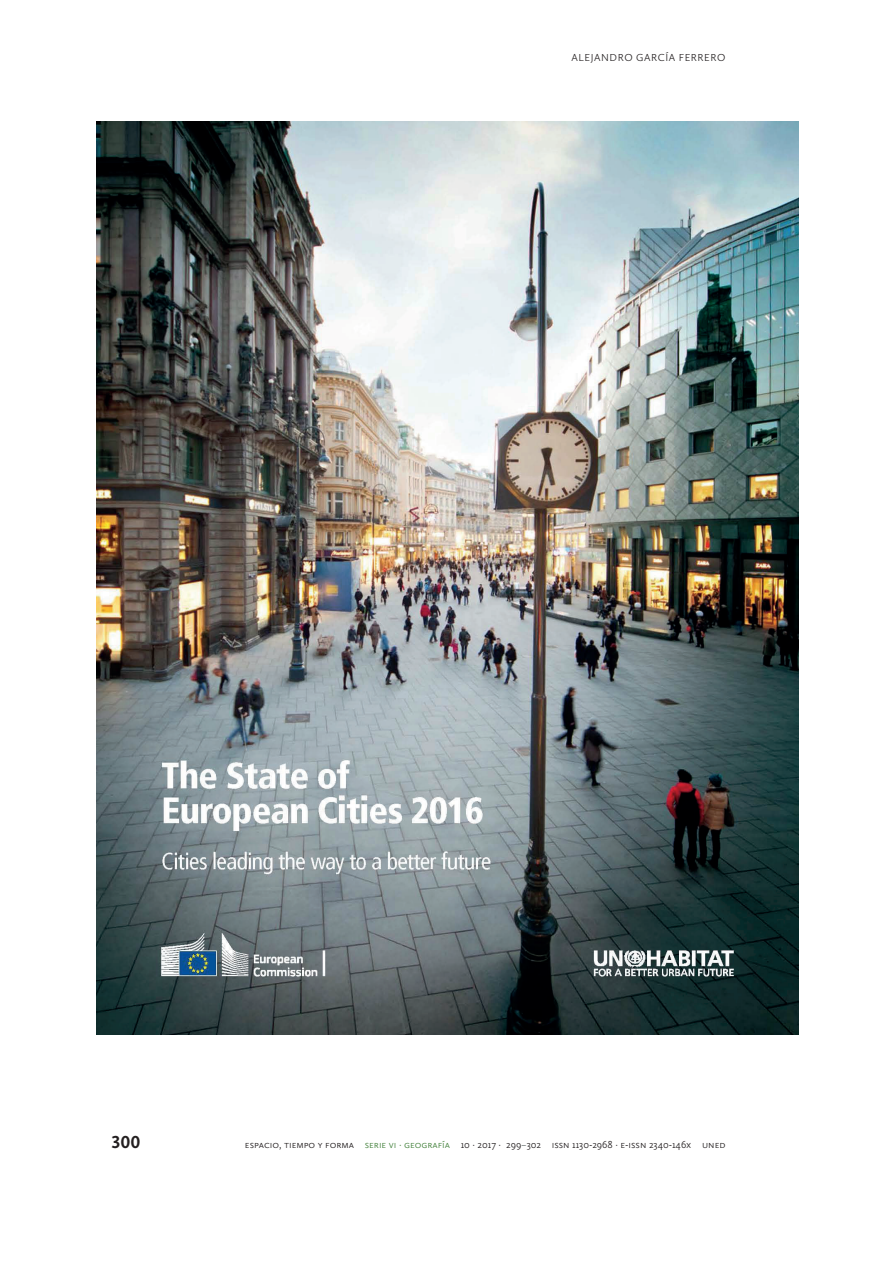
<style>
.page{position:relative;width:893px;height:1263px;background:#fff}
.page>*{position:absolute;margin:0;border:0;box-sizing:border-box;transform-origin:0 0}
.t1{font:700 18px "Calluna Sans";color:#231f20}
.t2{font:300 10.5px "Calluna Sans";color:#231f20}
.t3{font:300 10.5px "Calluna Sans";color:#44823d}
.s1{color:#44823d}
.s2{font-weight:400;color:#67706e}
</style>
<div class="page">
<img style="left:96px;top:122px;width:702px;height:913px">
<p class="t2" style="left:572px;top:52px;width:32px">ALEJANDRO</p>
<p class="t2" style="left:636px;top:52px;width:16px">GARCÍA</p>
<p class="t2" style="left:679px;top:52px;width:13px">FERRERO</p>
<h1 class="t1" style="left:112px;top:1131px;width:31px">300</h1>
<p class="t2" style="left:245px;top:1138px;width:130px">ESPACIO, TIEMPO Y FORMA <span class="s1">SERIE</span></p>
<p class="t3" style="left:389px;top:1138px;width:28px">VI · GEOGRAF</p>
<p class="t2" style="left:442px;top:1138px;width:192px"><span class="s1">ÍA</span> 10 · 2017 · 299<span class="s2">–</span>302 ISSN 1130-2968 · E-ISSN</p>
<p class="t2" style="left:649px;top:1138px;width:78px">2340-146X UNED</p>
</div>
